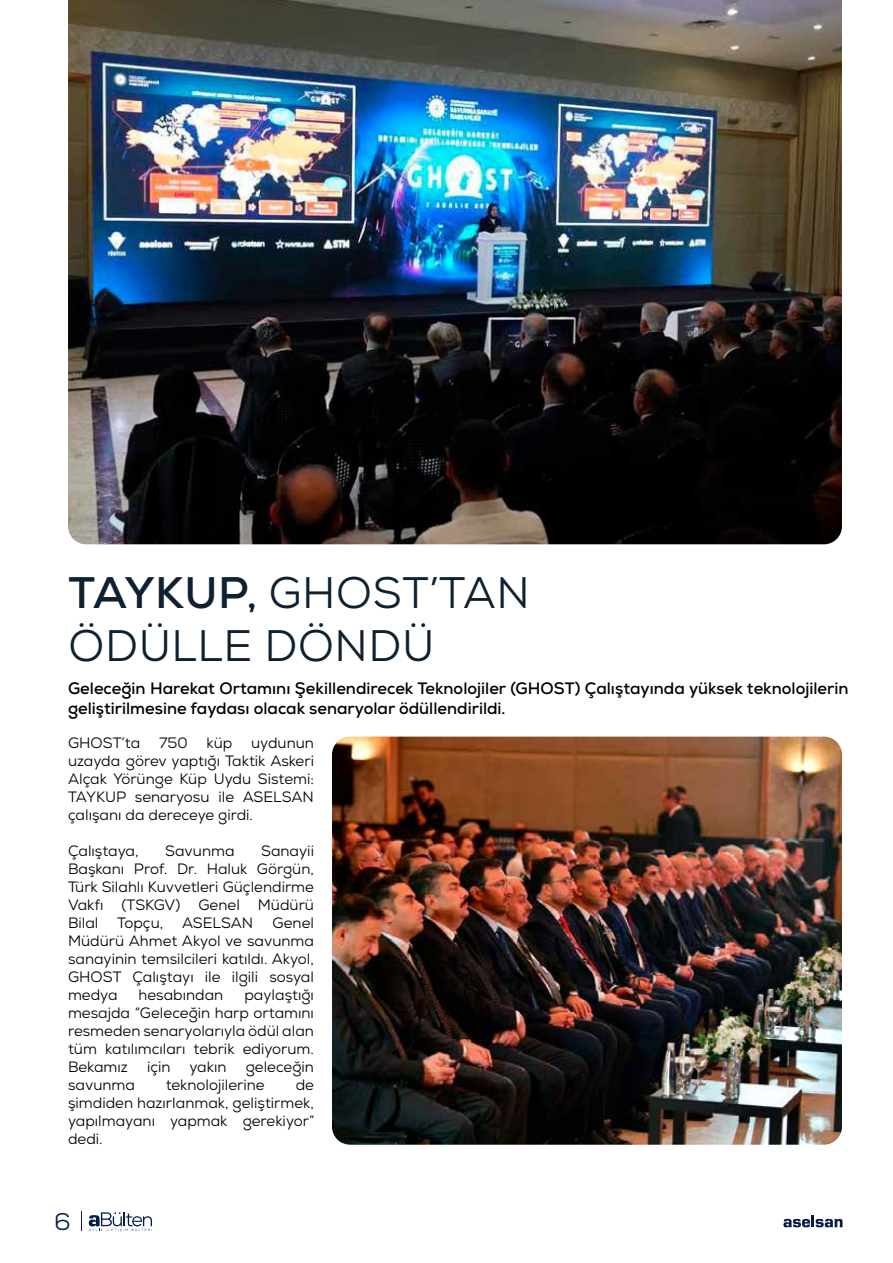
<style>
.page{position:relative;width:893px;height:1263px;background:#fff}
.page>*{position:absolute;margin:0;border:0;box-sizing:border-box;transform-origin:0 0}
.t1{font:44.1px/52.9px "Nexa";letter-spacing:.015em;color:#0f2030}
.t2{font:24px "Nexa";color:#041d47}
.t3{font:700 16.5px/19.8px "Nexa";color:#000}
.t4{font:15px/18px "Nexa";color:#000;text-align:justify}
.s1{font-weight:700}
</style>
<div class="page">
<img style="left:68px;top:0;width:774px;height:544px">
<img style="left:332px;top:737px;width:510px;height:408px">
<svg style="left:783px;top:1215px;width:59px;height:12px"></svg>
<svg style="left:89px;top:1212px;width:63px;height:20px"></svg>
<svg style="left:81px;top:1211px;width:1px;height:20px"></svg>
<h1 class="t1" style="left:69px;top:566px;width:463px"><span class="s1">TAYKUP,</span> GHOST’TAN<br>ÖDÜLLE DÖNDÜ</h1>
<p class="t3" style="left:68px;top:678px;width:782px">Geleceğin Harekat Ortamını Şekillendirecek Teknolojiler (GHOST) Çalıştayında yüksek teknolojilerin geliştirilmesine faydası olacak senaryolar ödüllendirildi.</p>
<p class="t4" style="left:68px;top:734px;width:74px">GHOST’ta</p>
<p class="t4" style="left:159px;top:734px;width:30px">750</p>
<p class="t4" style="left:206px;top:734px;width:27px">küp</p>
<p class="t4" style="left:68px;top:734px;width:247px;text-indent:183px">uydunun uzayda görev yaptığı Taktik Askeri Alçak Yörünge Küp Uydu Sistemi:<br>TAYKUP senaryosu ile ASELSAN çalışanı da dereceye girdi.</p>
<p class="t4" style="left:68px;top:842px;width:72px">Çalıştaya,</p>
<p class="t4" style="left:165px;top:842px;width:71px">Savunma</p>
<p class="t4" style="left:68px;top:842px;width:247px;text-indent:193px">Sanayii Başkanı Prof. Dr. Haluk Görgün, Türk Silahlı Kuvvetleri Güçlendirme Vakfı (TSKGV) Genel Müdürü Bilal</p>
<p class="t4" style="left:68px;top:914px;width:247px;text-indent:204px">Genel Müdürü Ahmet Akyol ve savunma sanayinin temsilcileri katıldı. Akyol, GHOST Çalıştayı ile ilgili sosyal medya</p>
<p class="t4" style="left:117px;top:914px;width:138px">Topçu, ASELSAN</p>
<p class="t4" style="left:68px;top:986px;width:247px;text-indent:176px">paylaştığı mesajda “Geleceğin harp ortamını resmeden senaryolarıyla ödül alan tüm katılımcıları tebrik ediyorum.<br>Bekamız</p>
<p class="t4" style="left:139px;top:986px;width:86px">hesabından</p>
<p class="t4" style="left:147px;top:1058px;width:25px">için</p>
<p class="t4" style="left:189px;top:1058px;width:39px">yakın</p>
<p class="t4" style="left:246px;top:1058px;width:70px">geleceğin</p>
<p class="t4" style="left:68px;top:1076px;width:68px">savunma</p>
<p class="t4" style="left:166px;top:1076px;width:101px">teknolojilerine</p>
<p class="t4" style="left:68px;top:1076px;width:248px;text-indent:228px">de şimdiden hazırlanmak, geliştirmek, yapılmayanı yapmak gerekiyor” dedi.</p>
<h2 class="t2" style="left:54px;top:1206px;width:18px">6</h2>
</div>
